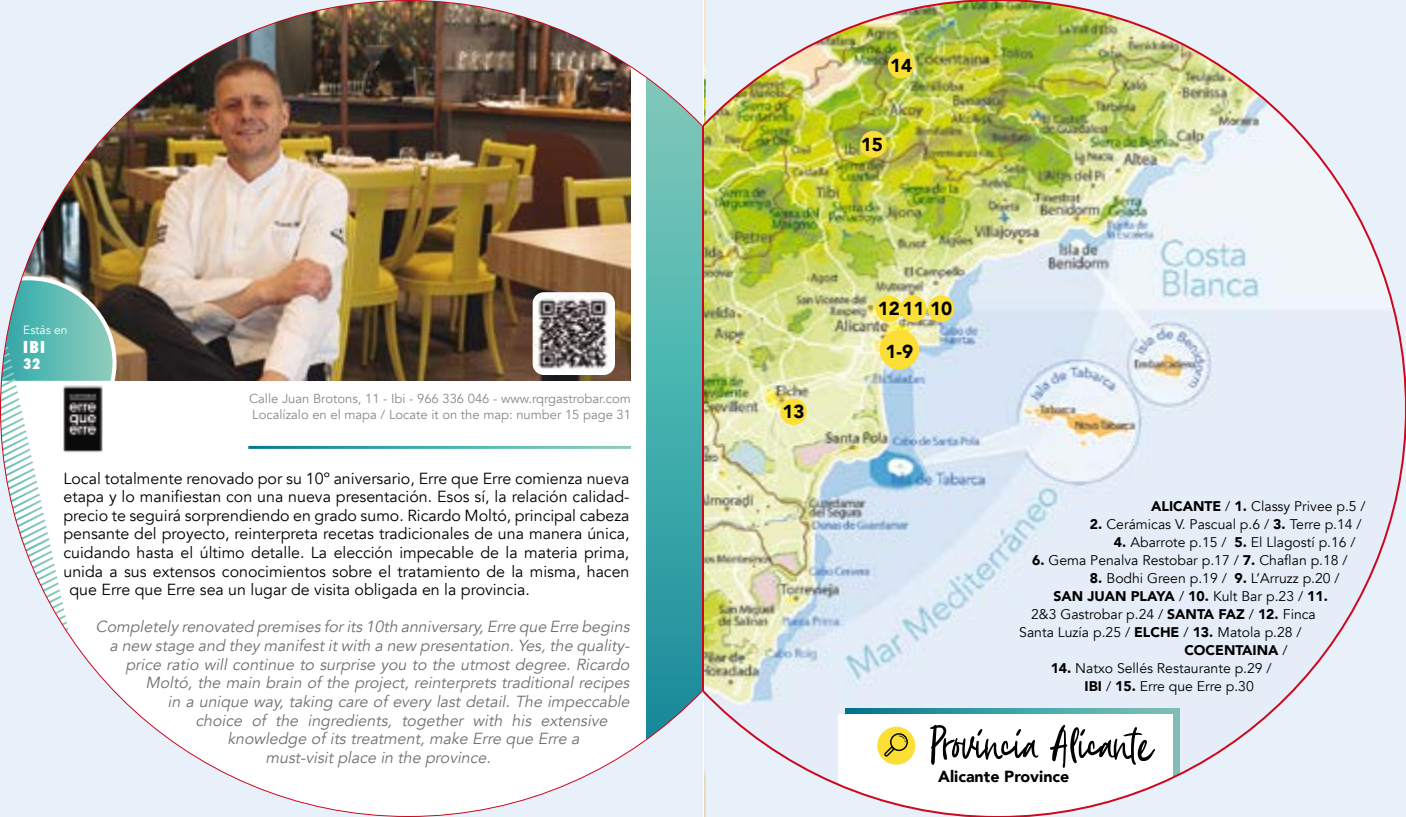
<style>
.page{position:relative;width:1406px;height:817px;background:#fff}
.page>*{position:absolute;margin:0;border:0;box-sizing:border-box;transform-origin:0 0}
.t1{font:900 18.8px "Avenir";color:#000}
.t2{font:16px "Avenir";color:#000}
.t3{font:italic 16px "Avenir";color:#707172}
.t4{font:900 16px "Avenir";color:#000}
.t5{font:800 condensed 16px "Futura";color:#fff}
.t6{font:14px/18px "Avenir";color:#000}
.t7{font:900 14px "Avenir";color:#000}
.t8{font:800 condensed 14px "Futura";color:#fff}
.t9{font:13px/16px "Avenir";color:#87888a}
.t10{font:12px "Avenir";color:#fff}
.s1{font-weight:900}
.s2{font-weight:400}
</style>
<div class="page">
<img style="left:703px;top:0;width:703px;height:816px">
<img style="left:0;top:0;width:703px;height:816px">
<p class="t10" style="left:23px;top:323px;width:46px">Estás en</p>
<p class="t5" style="left:23px;top:336px;width:23px">IBI</p>
<p class="t8" style="left:23px;top:354px;width:18px">32</p>
<p class="t9" style="left:249px;top:390px;width:383px">Calle Juan Brotons, 11 - Ibi - 966 336 046 - www.rqrgastrobar.com<br>Localízalo en el mapa / Locate it on the map: number 15 page 31</p>
<p class="t2" style="left:63px;top:468px;width:567px">Local totalmente renovado por su 10º aniversario, Erre que Erre comienza nueva</p>
<p class="t2" style="left:63px;top:487px;width:568px">etapa y lo manifiestan con una nueva presentación. Esos sí, la relación calidad-</p>
<p class="t2" style="left:63px;top:505px;width:567px">precio te seguirá sorprendiendo en grado sumo. Ricardo Moltó, principal cabeza</p>
<p class="t2" style="left:63px;top:524px;width:567px">pensante del proyecto, reinterpreta recetas tradicionales de una manera única,</p>
<p class="t2" style="left:63px;top:543px;width:567px">cuidando hasta el último detalle. La elección impecable de la materia prima,</p>
<p class="t2" style="left:63px;top:561px;width:567px">unida a sus extensos conocimientos sobre el tratamiento de la misma, hacen</p>
<p class="t2" style="left:69px;top:580px;width:462px">que Erre que Erre sea un lugar de visita obligada en la provincia.</p>
<p class="t3" style="left:95px;top:617px;width:539px">Completely renovated premises forits 10th anniversary,Erre que Erre begins</p>
<p class="t3" style="left:109px;top:636px;width:525px">a new stage and they manifestitwith a new presentation.Yes,the quality-</p>
<p class="t3" style="left:125px;top:654px;width:509px">price ratio will continue to surprise you to the utmost degree. Ricardo</p>
<p class="t3" style="left:145px;top:673px;width:489px">Moltó, the main brain of the project, reinterprets traditional recipes</p>
<p class="t3" style="left:167px;top:691px;width:467px">in a unique way, taking care of every last detail. The impeccable</p>
<p class="t3" style="left:195px;top:710px;width:417px">choice of the ingredients, together with his extensive</p>
<p class="t3" style="left:227px;top:729px;width:357px">knowledge of its treatment, make Erre que Erre a</p>
<p class="t3" style="left:265px;top:747px;width:230px">must-visit place in the province.</p>
<p class="t1" style="left:890px;top:49px;width:24px">14</p>
<p class="t1" style="left:861px;top:128px;width:24px">15</p>
<p class="t1" style="left:782px;top:395px;width:24px">13</p>
<p class="t1" style="left:878px;top:292px;width:76px">1211 10</p>
<p class="t1" style="left:886px;top:335px;width:29px">1-9</p>
<p class="t6" style="left:1151px;top:497px;width:216px"><span class="s1">ALICANTE</span> / <span class="s1">1.</span> Classy Privee p.5 /</p>
<p class="t6" style="left:1090px;top:515px;width:273px"><span class="s1">2.</span> Cerámicas V. Pascual p.6 / <span class="s1">3.</span> Terre p.14 /</p>
<p class="t6" style="left:1114px;top:533px;width:243px"><span class="s1">4.</span> Abarrote p.15 / <span class="s1">5.</span> El Llagostí p.16 /</p>
<p class="t6" style="left:1032px;top:551px;width:317px"><span class="s1">6.</span> Gema Penalva Restobar p.17 / <span class="s1">7.</span> Chaflan p.18 /</p>
<p class="t6" style="left:1090px;top:569px;width:251px"><span class="s1">8.</span> Bodhi Green p.19 / <span class="s1">9.</span> L’Arruzz p.20 /</p>
<p class="t7" style="left:1054px;top:584px;width:276px">SAN JUAN PLAYA <span class="s2">/</span> 10. <span class="s2">Kult Bar p.23 /</span> 11.</p>
<p class="t6" style="left:1031px;top:605px;width:286px">2&amp;3 Gastrobar p.24 / <span class="s1">SANTA FAZ</span> / <span class="s1">12.</span> Finca</p>
<p class="t6" style="left:1019px;top:623px;width:284px">Santa Luzía p.25 / <span class="s1">ELCHE</span> / <span class="s1">13.</span> Matola p.28 /</p>
<p class="t7" style="left:1184px;top:638px;width:105px">COCENTAINA <span class="s2">/</span></p>
<p class="t6" style="left:1085px;top:659px;width:189px;text-indent:-34px"><span class="s1">14.</span> Natxo Sellés Restaurante p.29 /<br><span class="s1">IBI</span> / <span class="s1">15.</span> Erre que Erre p.30</p>
<p class="t4" style="left:938px;top:762px;width:133px">Alicante Province</p>
</div>
